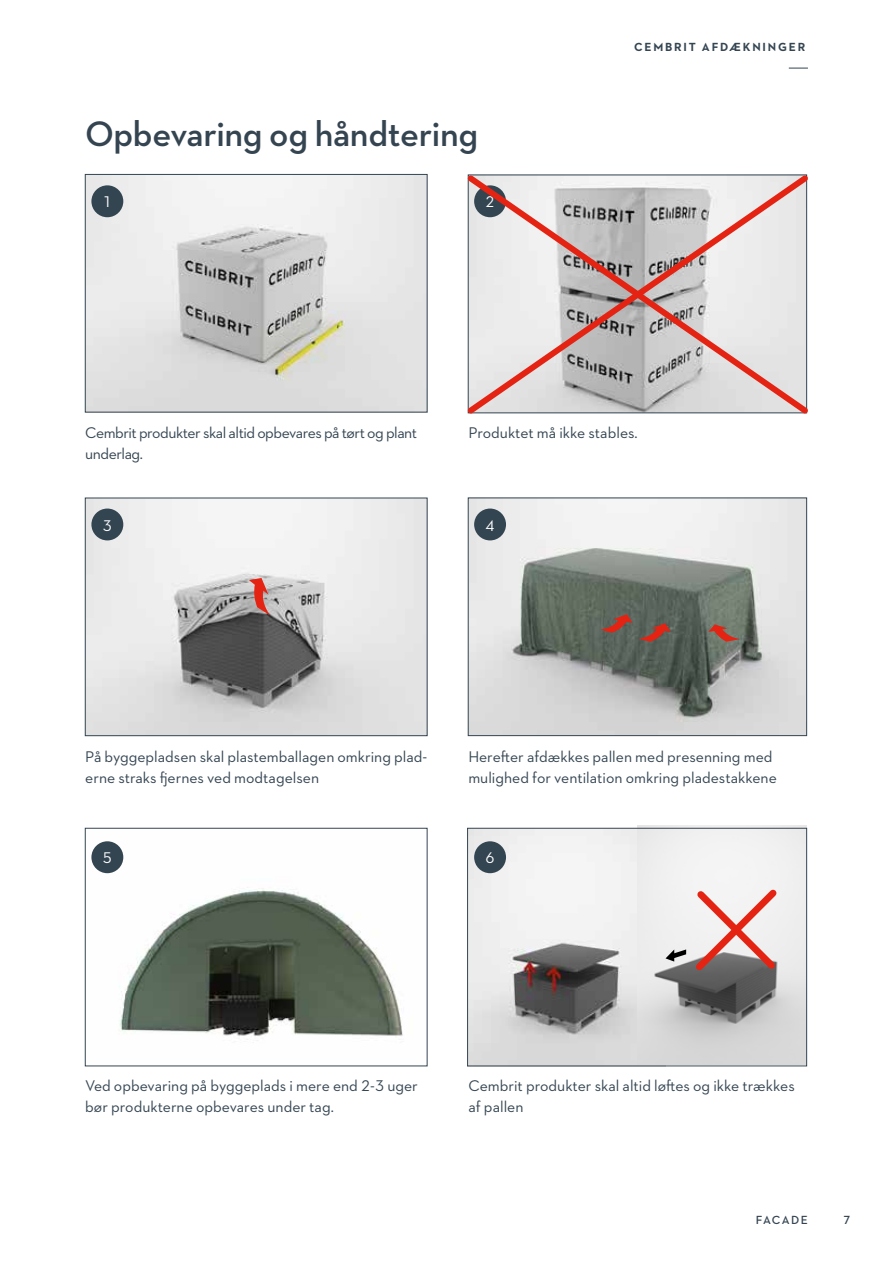
<style>
.page{position:relative;width:893px;height:1263px;background:#fff}
.page>*{position:absolute;margin:0;border:0;box-sizing:border-box;transform-origin:0 0}
.t1{font:600 36px "Neutraface 2 Text";letter-spacing:-.01em;color:#344451}
.t2{font:15.75px/21px "Neutraface 2 Text";color:#344552}
.t3{font:15.75px "Neutraface 2 Text";letter-spacing:-.03em;color:#344552}
.t4{font:15.75px "Neutraface 2 Text";color:#fff}
.t5{font:700 12px "Neutraface 2 Text";letter-spacing:.15em;color:#344552}
.t6{font:600 12px "Neutraface 2 Text";letter-spacing:.1em;color:#344451}
.t7{font:600 12px "Neutraface 2 Text";color:#344552}
</style>
<div class="page">
<svg style="left:789px;top:68px;width:19px;height:1px"></svg>
<img style="left:469px;top:830px;width:168px;height:234px">
<img style="left:637px;top:826px;width:170px;height:238px">
<img style="left:87px;top:176px;width:338px;height:234px">
<div style="left:85px;top:174px;width:342px;height:238px;border:1px solid #344552"></div>
<img style="left:470px;top:500px;width:335px;height:234px">
<div style="left:468px;top:498px;width:339px;height:238px;border:1px solid #344552"></div>
<svg style="left:708px;top:624px;width:32px;height:18px"></svg>
<svg style="left:638px;top:623px;width:33px;height:19px"></svg>
<svg style="left:600px;top:614px;width:32px;height:19px"></svg>
<img style="left:87px;top:500px;width:338px;height:234px">
<div style="left:85px;top:498px;width:342px;height:238px;border:1px solid #344552"></div>
<svg style="left:249px;top:578px;width:21px;height:37px"></svg>
<img style="left:95px;top:841px;width:308px;height:200px">
<div style="left:85px;top:828px;width:342px;height:238px;border:1px solid #344552"></div>
<svg style="left:665px;top:883px;width:118px;height:93px"></svg>
<div style="left:91px;top:185px;width:32px;height:32px;background:#344552;border-radius:50%"></div>
<div style="left:91px;top:508px;width:32px;height:32px;background:#344552;border-radius:50%"></div>
<div style="left:91px;top:841px;width:32px;height:32px;background:#344552;border-radius:50%"></div>
<div style="left:474px;top:508px;width:32px;height:32px;background:#344552;border-radius:50%"></div>
<div style="left:474px;top:841px;width:32px;height:32px;background:#344552;border-radius:50%"></div>
<div style="left:467px;top:828px;width:340px;height:238px;border:1px solid #344552"></div>
<svg style="left:467px;top:174px;width:341px;height:240px;background:#d1c5c5"></svg>
<h1 class="t1" style="left:85px;top:111px;width:395px">Opbevaring og håndtering</h1>
<p class="t4" style="left:103px;top:192px;width:11px">1</p>
<p class="t4" style="left:485px;top:192px;width:11px">2</p>
<p class="t5" style="left:634px;top:39px;width:173px">CEMBRIT AFDÆKNINGER</p>
<p class="t3" style="left:85px;top:423px;width:333px">Cembrit produkter skal altid opbevares på tørt og plant</p>
<p class="t2" style="left:468px;top:422px;width:171px">Produktet må ikke stables.</p>
<p class="t3" style="left:85px;top:444px;width:59px">underlag.</p>
<p class="t4" style="left:103px;top:515px;width:11px">3</p>
<p class="t4" style="left:485px;top:515px;width:11px">4</p>
<p class="t2" style="left:85px;top:746px;width:344px">På byggepladsen skal plastemballagen omkring plad&shy;erne straks fjernes ved modtagelsen</p>
<p class="t4" style="left:103px;top:848px;width:11px">5</p>
<p class="t2" style="left:468px;top:746px;width:310px">Herefter afdækkes pallen med presenning med mulighed for ventilation omkring pladestakkene</p>
<p class="t4" style="left:485px;top:848px;width:11px">6</p>
<p class="t2" style="left:85px;top:1074px;width:334px">Ved opbevaring på byggeplads i mere end 2-3 uger bør produkterne opbevares under tag.</p>
<p class="t2" style="left:468px;top:1074px;width:328px">Cembrit produkter skal altid løftes og ikke trækkes af pallen</p>
<p class="t6" style="left:756px;top:1213px;width:54px">FACADE</p>
<p class="t7" style="left:843px;top:1213px;width:8px">7</p>
</div>
